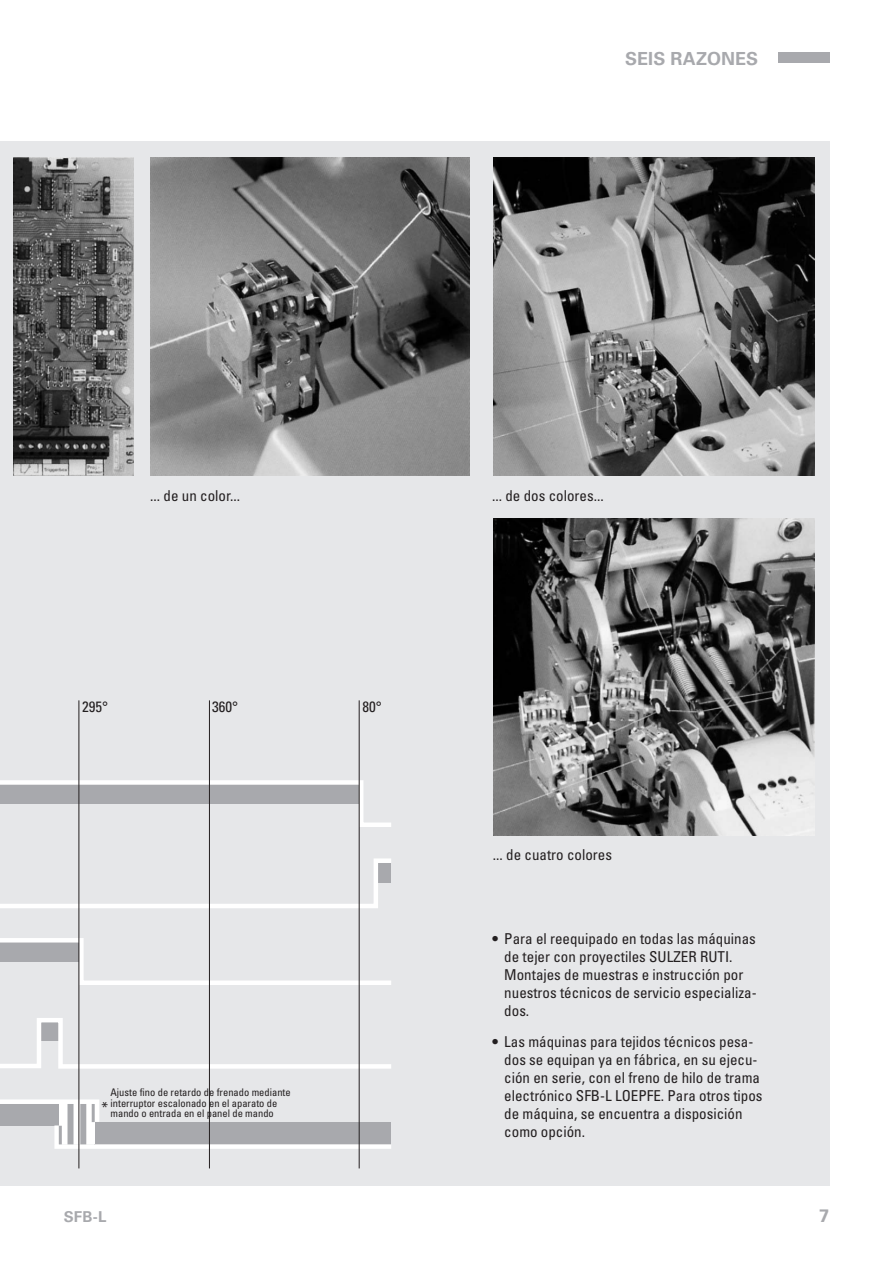
<style>
.page{position:relative;width:893px;height:1263px;background:#fff}
.page>*{position:absolute;margin:0;border:0;box-sizing:border-box;transform-origin:0 0}
._70__kopf_rechts{font:700 18px "Univers";letter-spacing:.005em;color:#a8a9ad}
._00__grund_links_lis{font:condensed 15px/18px "Univers";color:#231f20}
._00__grund_links_uni{font:condensed 15px "Univers";color:#231f20}
._70__fuss_rechts{font:700 15px "Univers";color:#a8a9ad}
._00__grund_links_uni-2{font:condensed 10.5px/10.5px "Univers";color:#231f20}
.s1{font-weight:300;font-stretch:normal}
</style>
<div class="page">
<div style="left:778px;top:52px;width:51px;height:11px;background:#a8a9ad"></div>
<div style="left:0;top:141px;width:829px;height:1044px;background:#e6e7e9"></div>
<img style="left:14px;top:158px;width:119px;height:317px">
<img style="left:150px;top:157px;width:319px;height:318px">
<img style="left:493px;top:157px;width:321px;height:318px">
<img style="left:493px;top:519px;width:321px;height:316px">
<svg style="left:0;top:778px;width:391px;height:53px"></svg>
<svg style="left:0;top:856px;width:391px;height:55px"></svg>
<svg style="left:0;top:936px;width:391px;height:52px"></svg>
<svg style="left:0;top:1016px;width:391px;height:55px"></svg>
<svg style="left:0;top:1097px;width:391px;height:54px"></svg>
<svg style="left:59px;top:1103px;width:36px;height:41px"></svg>
<div style="left:68px;top:1104px;width:6px;height:40px;background:#a8a9ad"></div>
<div style="left:80px;top:1104px;width:6px;height:40px;background:#a8a9ad"></div>
<hr style="left:92px;top:1104px;width:3px;height:18px;background:#a8a9ad">
<hr style="left:59px;top:1126px;width:3px;height:18px;background:#a8a9ad">
<hr style="left:359px;top:700px;width:1px;height:468px;background:#231f20">
<hr style="left:79px;top:700px;width:1px;height:468px;background:#231f20">
<hr style="left:209px;top:700px;width:1px;height:468px;background:#231f20">
<p class="_70__kopf_rechts" style="left:625px;top:48px;width:135px">SEIS RAZONES</p>
<p class="_00__grund_links_uni" style="left:150px;top:486px;width:91px">... de un color...</p>
<p class="_00__grund_links_uni" style="left:492px;top:486px;width:113px">... de dos colores...</p>
<p class="_00__grund_links_uni" style="left:82px;top:697px;width:27px">295°</p>
<p class="_00__grund_links_uni" style="left:212px;top:697px;width:27px">360°</p>
<p class="_00__grund_links_uni" style="left:363px;top:697px;width:21px">80°</p>
<p class="_00__grund_links_uni" style="left:493px;top:845px;width:121px">... de cuatro colores</p>
<p class="_00__grund_links_uni-2" style="left:111px;top:1087px;width:182px">Ajuste fino de retardo de frenado mediante interruptor escalonado en el aparato de mando o entrada en el panel de mando</p>
<p class="_00__grund_links_uni" style="left:101px;top:1098px;width:8px">*</p>
<p class="_00__grund_links_lis" style="left:504px;top:929px;width:254px;text-indent:-13px"><span class="s1">•</span> Para el reequipado en todas las máquinas de tejer con proyectiles SULZER RUTI.<br>Montajes de muestras e instrucción por nuestros técnicos de servicio especializa&shy;dos.</p>
<p class="_00__grund_links_lis" style="left:504px;top:1032px;width:260px;text-indent:-13px"><span class="s1">•</span> Las máquinas para tejidos técnicos pesa&shy;dos se equipan ya en fábrica, en su ejecu&shy;ción en serie, con el freno de hilo de trama electrónico SFB-L LOEPFE. Para otros tipos de máquina, se encuentra a disposición como opción.</p>
<p class="_70__fuss_rechts" style="left:64px;top:1208px;width:44px">SFB-L</p>
<p class="_70__kopf_rechts" style="left:819px;top:1205px;width:12px">7</p>
</div>
